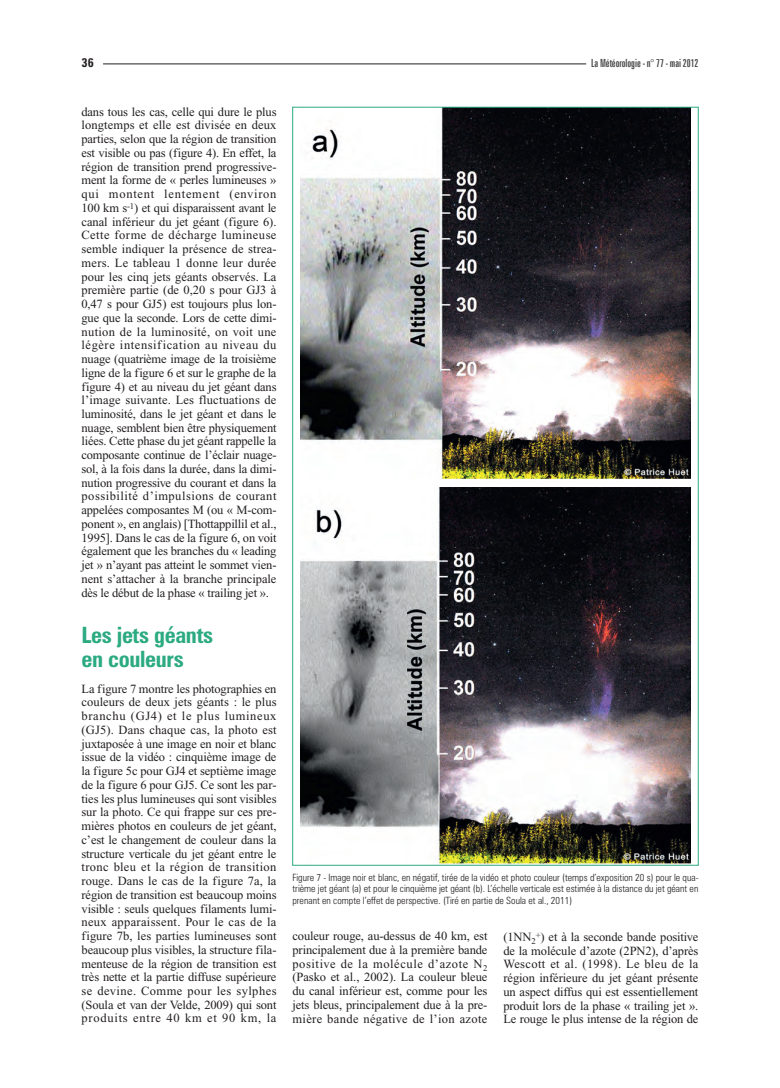
<style>
.page{position:relative;width:780px;height:1088px;background:#fff}
.page>*{position:absolute;margin:0;border:0;box-sizing:border-box;transform-origin:0 0}
.t1{font:700 condensed 22.5px/24px "Zurich BT";letter-spacing:-.015em;color:#2caa81}
.t2{font:12.5px/13.8px "Times New Roman";letter-spacing:-.01em;color:#231f20;text-align:justify}
.t3{font:700 condensed 12.5px "Zurich BT";color:#231f20}
.t4{font:extra-condensed 11.25px "Zurich BT";letter-spacing:-.005em;color:#3e3e3f}
.t5{font:300 condensed 10px/11.2px "Zurich BT";color:#231f20;text-align:justify}
</style>
<div class="page">
<hr style="left:103px;top:64px;width:483px;height:1px;background:#231f20">
<img style="left:300px;top:109px;width:390px;height:370px">
<img style="left:300px;top:488px;width:390px;height:375px">
<p class="t3" style="left:81px;top:58px;width:14px">36</p>
<p class="t4" style="left:591px;top:58px;width:109px">La Météorologie - n° 77 - mai 2012</p>
<p class="t2" style="left:81px;top:106px;width:196px">dans tous les cas, celle qui dure le plus longtemps et elle est divisée en deux parties, selon que la région de transition est visible ou pas (figure 4). En effet, la région de transition prend progressive&shy;ment la forme de « perles lumineuses » qui montent lentement (environ 100 km s<sup>-1</sup>) et qui disparaissent avant le canal inférieur du jet géant (figure 6).<br>Cette forme de décharge lumineuse semble indiquer la présence de strea&shy;mers. Le tableau 1 donne leur durée pour les cinq jets géants observés. La première partie (de 0,20 s pour GJ3 à 0,47 s pour GJ5) est toujours plus lon&shy;gue que la seconde. Lors de cette dimi&shy;nution de la luminosité, on voit une légère intensification au niveau du nuage (quatrième image de la troisième ligne de la figure 6 et sur le graphe de la figure 4) et au niveau du jet géant dans l’image suivante. Les fluctuations de luminosité, dans le jet géant et dans le nuage, semblent bien être physiquement liées. Cette phase du jet géant rappelle la composante continue de l’éclair nuage&shy;sol, à la fois dans la durée, dans la dimi&shy;nution progressive du courant et dans la possibilité d’impulsions de courant appelées composantes M (ou « M-com&shy;ponent », en anglais) [Thottappillil et al., 1995]. Dans le cas de la figure 6, on voit également que les branches du « leading jet » n’ayant pas atteint le sommet vien&shy;nent s’attacher à la branche principale dès le début de la phase « trailing jet ».</p>
<h1 class="t1" style="left:81px;top:625px;width:133px">Les jets géants en couleurs</h1>
<p class="t2" style="left:81px;top:683px;width:196px">La figure 7 montre les photographies en couleurs de deux jets géants : le plus branchu (GJ4) et le plus lumineux (GJ5). Dans chaque cas, la photo est juxtaposée à une image en noir et blanc issue de la vidéo : cinquième image de la figure 5c pour GJ4 et septième image de la figure 6 pour GJ5. Ce sont les par&shy;ties les plus lumineuses qui sont visibles sur la photo. Ce qui frappe sur ces pre&shy;mières photos en couleurs de jet géant, c’est le changement de couleur dans la structure verticale du jet géant entre le tronc bleu et la région de transition rouge. Dans le cas de la figure 7a, la région de transition est beaucoup moins visible : seuls quelques filaments lumi&shy;neux apparaissent. Pour le cas de la figure 7b, les parties lumineuses sont beaucoup plus visibles, la structure fila&shy;menteuse de la région de transition est très nette et la partie diffuse supérieure se devine. Comme pour les sylphes (Soula et van der Velde, 2009) qui sont produits entre 40 km et 90 km, la</p>
<p class="t5" style="left:292px;top:873px;width:407px">Figure 7 - Image noir et blanc, en négatif, tirée de la vidéo et photo couleur (temps d’exposition 20 s) pour le qua&shy;trième jet géant (a) et pour le cinquième jet géant (b). L’échelle verticale est estimée à la distance du jet géant en prenant en compte l’effet de perspective. (Tiré en partie de Soula et al., 2011)</p>
<p class="t2" style="left:292px;top:930px;width:196px">couleur rouge, au-dessus de 40 km, est principalement due à la première bande positive de la molécule d’azote N<sub>2 </sub>(Pasko et al., 2002). La couleur bleue du canal inférieur est, comme pour les jets bleus, principalement due à la pre&shy;mière bande négative de l’ion azote</p>
<p class="t2" style="left:503px;top:931px;width:196px">(1NN<sub>2</sub><sup>+</sup>) et à la seconde bande positive de la molécule d’azote (2PN2), d’après Wescott et al. (1998). Le bleu de la région inférieure du jet géant présente un aspect diffus qui est essentiellement produit lors de la phase « trailing jet ».<br>Le rouge le plus intense de la région de</p>
</div>
